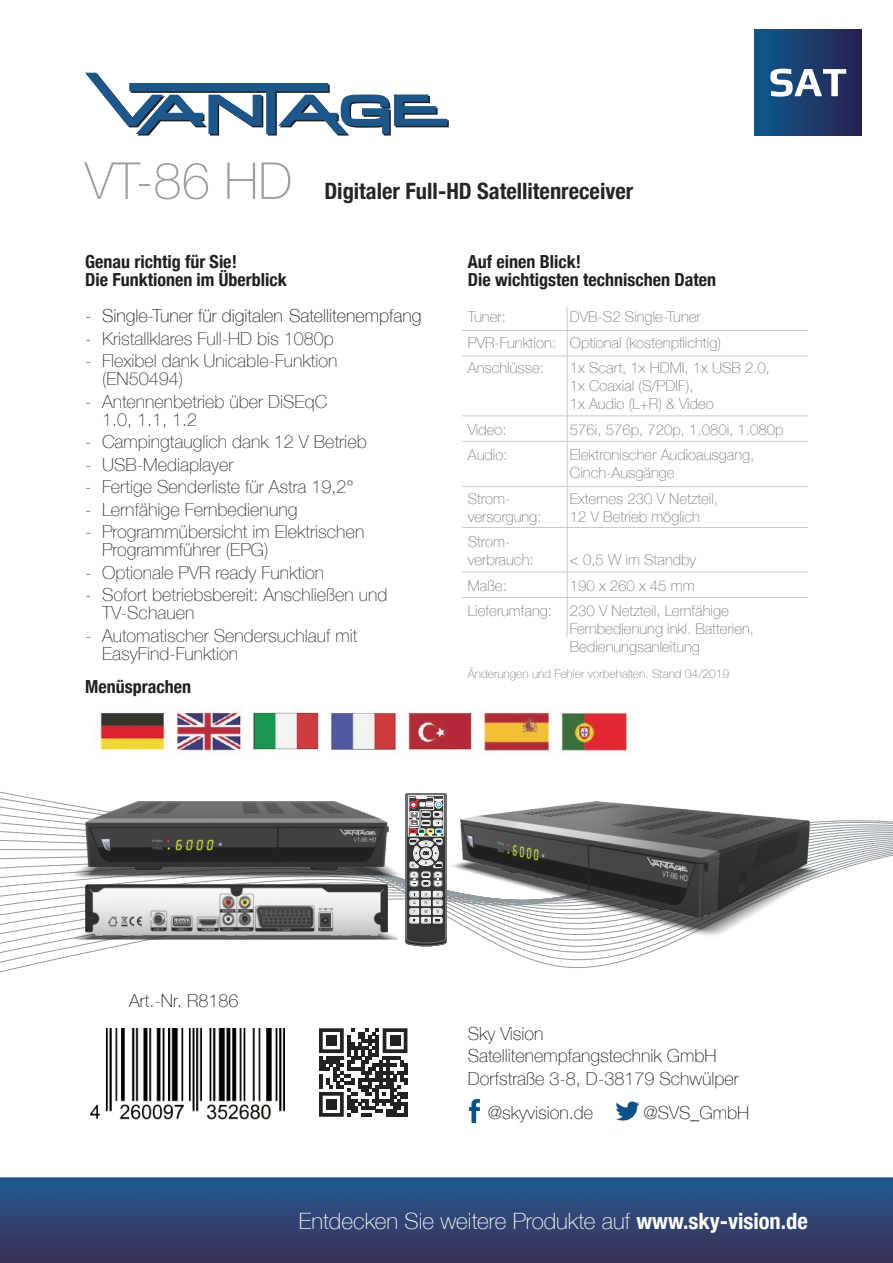
<style>
.page{position:relative;width:893px;height:1263px;background:#fff}
.page>*{position:absolute;margin:0;border:0;box-sizing:border-box;transform-origin:0 0}
.t1{font:51px "font 00000000225 fa 51 e";color:#9e9e9e}
.t2{font:22.5px "font 00000000225 fa 51 e";color:#fff}
.t3{font:22.5px "font 00000000225 fa 51 e";color:#252525}
.t4{font:18.15px "font 00000000225 fa 51 e";color:#333434}
.t5{font:18px/18px "font 00000000225 fa 51 e";color:#333434}
.t6{font:18px/22.2px "font 00000000225 fa 51 e";color:#202021}
.t7{font:15px/18px "font 00000000225 fa 51 e";color:#7c7b7c}
.t8{font:12px "font 00000000225 fa 51 e";color:#7c7b7c}
.s1{font-size:18.15px}
</style>
<div class="page">
<img style="left:0;top:29px;width:893px;height:1234px">
<img style="left:463px;top:1099px;width:23px;height:24px">
<img style="left:616px;top:1099px;width:23px;height:24px">
<svg style="left:85px;top:73px;width:364px;height:63px"></svg>
<div style="left:755px;top:29px;width:106px;height:107px;background:linear-gradient(to right,#0d5a8b,#282152)"></div>
<svg style="left:770px;top:69px;width:76px;height:28px"></svg>
<img style="left:85px;top:702px;width:558px;height:60px">
<svg style="left:0;top:769px;width:893px;height:230px"></svg>
<div style="left:312px;top:1022px;width:102px;height:101px;background:#fff"></div>
<svg style="left:319px;top:1028px;width:88px;height:89px"></svg>
<div style="left:326px;top:1035px;width:11px;height:11px;background:#222"></div>
<div style="left:390px;top:1035px;width:10px;height:11px;background:#222"></div>
<div style="left:326px;top:1099px;width:11px;height:11px;background:#222"></div>
<img style="left:75px;top:929px;width:323px;height:10px">
<img style="left:85px;top:884px;width:303px;height:51px">
<img style="left:447px;top:836px;width:378px;height:101px">
<img style="left:460px;top:802px;width:349px;height:115px">
<img style="left:70px;top:834px;width:333px;height:43px">
<img style="left:85px;top:802px;width:304px;height:68px">
<hr style="left:446px;top:795px;width:1px;height:146px;background:#252622">
<svg style="left:405px;top:794px;width:41px;height:153px;background:#828180"></svg>
<div style="left:456px;top:330px;width:357px;height:26px;border:1px solid #cacaca"></div>
<div style="left:456px;top:416px;width:357px;height:26px;border:1px solid #cacaca"></div>
<div style="left:459px;top:486px;width:357px;height:42px;border:1px solid #cacaca"></div>
<div style="left:459px;top:572px;width:357px;height:26px;border:1px solid #cacaca"></div>
<div style="left:458px;top:305px;width:109px;height:334px;border:1px solid #cacaca"></div>
<div style="left:808px;top:284px;width:43px;height:367px;background:#fff"></div>
<div style="left:446px;top:284px;width:16px;height:379px;background:#fff"></div>
<div style="left:446px;top:638px;width:405px;height:9px;background:#fff"></div>
<div style="left:446px;top:296px;width:405px;height:10px;background:#fff"></div>
<img style="left:85px;top:1028px;width:213px;height:95px">
<h1 class="t1" style="left:85px;top:150px;width:209px">VT-86 HD</h1>
<h2 class="t3" style="left:324px;top:177px;width:310px">Digitaler Full-HD Satellitenreceiver</h2>
<p class="t6" style="left:85px;top:252px;width:203px;line-height:18px">Genau richtig für Sie!<br>Die Funktionen im Überblick</p>
<p class="t6" style="left:85px;top:304px;width:338px">- Single-Tuner für digitalen Satellitenempfang</p>
<p class="t5" style="left:85px;top:329px;width:250px">- Kristallklares Full-HD bis 1080p</p>
<p class="t5" style="left:102px;top:351px;width:237px;text-indent:-17px">- Flexibel dank Unicable-Funktion (EN50494)</p>
<p class="t5" style="left:102px;top:392px;width:227px;text-indent:-17px">- Antennenbetrieb über DiSEqC<br>1.0, 1.1, 1.2</p>
<p class="t5" style="left:85px;top:432px;width:283px">- Campingtauglich dank 12 V Betrieb</p>
<p class="t5" style="left:85px;top:455px;width:150px">- USB-Mediaplayer</p>
<p class="t5" style="left:85px;top:477px;width:270px">- Fertige Senderliste für Astra 19,2°</p>
<p class="t4" style="left:85px;top:498px;width:214px">- Lernfähige Fernbedienung</p>
<p class="t5" style="left:102px;top:522px;width:264px;text-indent:-17px"><span class="s1">-</span> Programmübersicht im Elektrischen<br>Programmführer (EPG)</p>
<p class="t5" style="left:85px;top:563px;width:241px">- Optionale PVR ready Funktion</p>
<p class="t5" style="left:102px;top:585px;width:287px;text-indent:-17px">- Sofort betriebsbereit: Anschließen und<br>TV-Schauen</p>
<p class="t5" style="left:102px;top:626px;width:257px;text-indent:-17px">- Automatischer Sendersuchlauf mit<br>EasyFind-Funktion</p>
<p class="t6" style="left:85px;top:675px;width:107px">Menüsprachen</p>
<p class="t6" style="left:468px;top:252px;width:250px;line-height:18px">Auf einen Blick!<br>Die wichtigsten technischen Daten</p>
<p class="t7" style="left:468px;top:307px;width:40px">Tuner:</p>
<p class="t7" style="left:468px;top:304px;width:255px;line-height:25.5px;text-indent:102px">DVB-S2 Single-Tuner<br>PVR-Funktion: Optional (kostenpflichtig)<br>Anschlüsse:</p>
<p class="t7" style="left:570px;top:358px;width:201px">1x Scart, 1x HDMI, 1x USB 2.0,<br>1x Coaxial (S/PDIF),<br>1x Audio (L+R) &amp; Video</p>
<p class="t7" style="left:468px;top:420px;width:40px">Video:</p>
<p class="t7" style="left:570px;top:420px;width:215px">576i, 576p, 720p, 1.080i, 1.080p</p>
<p class="t7" style="left:468px;top:445px;width:41px">Audio:</p>
<p class="t7" style="left:570px;top:445px;width:186px">Elektronischer Audioausgang,<br>Cinch-Ausgänge</p>
<p class="t7" style="left:468px;top:489px;width:44px">Strom-</p>
<p class="t7" style="left:570px;top:489px;width:150px">Externes 230 V Netzteil,</p>
<p class="t7" style="left:468px;top:507px;width:75px">versorgung:</p>
<p class="t7" style="left:570px;top:507px;width:132px">12 V Betrieb möglich</p>
<p class="t7" style="left:468px;top:532px;width:67px">Strom&shy;verbrauch:</p>
<p class="t7" style="left:570px;top:550px;width:128px">&lt; 0,5 W im Standby</p>
<p class="t7" style="left:468px;top:576px;width:41px">Maße:</p>
<p class="t7" style="left:468px;top:572px;width:263px;line-height:25.5px;text-indent:102px">190 x 260 x 45 mm<br>Lieferumfang: 230 V Netzteil, Lernfähige</p>
<p class="t7" style="left:570px;top:619px;width:186px">Fernbedienung inkl. Batterien,<br>Bedienungsanleitung</p>
<p class="t8" style="left:468px;top:666px;width:263px">Änderungen und Fehler vorbehalten. Stand 04/2019</p>
<p class="t6" style="left:129px;top:989px;width:111px">Art.-Nr. R8186</p>
<p class="t6" style="left:468px;top:1022px;width:273px">Sky Vision<br>Satellitenempfangstechnik GmbH<br>Dorfstraße 3-8, D-38179 Schwülper</p>
<p class="t6" style="left:488px;top:1101px;width:107px">@skyvision.de</p>
<p class="t6" style="left:643px;top:1101px;width:107px">@SVS_GmbH</p>
<h2 class="t2" style="left:299px;top:1207px;width:511px">Entdecken Sie weitere Produkte auf www.sky-vision.de</h2>
</div>
